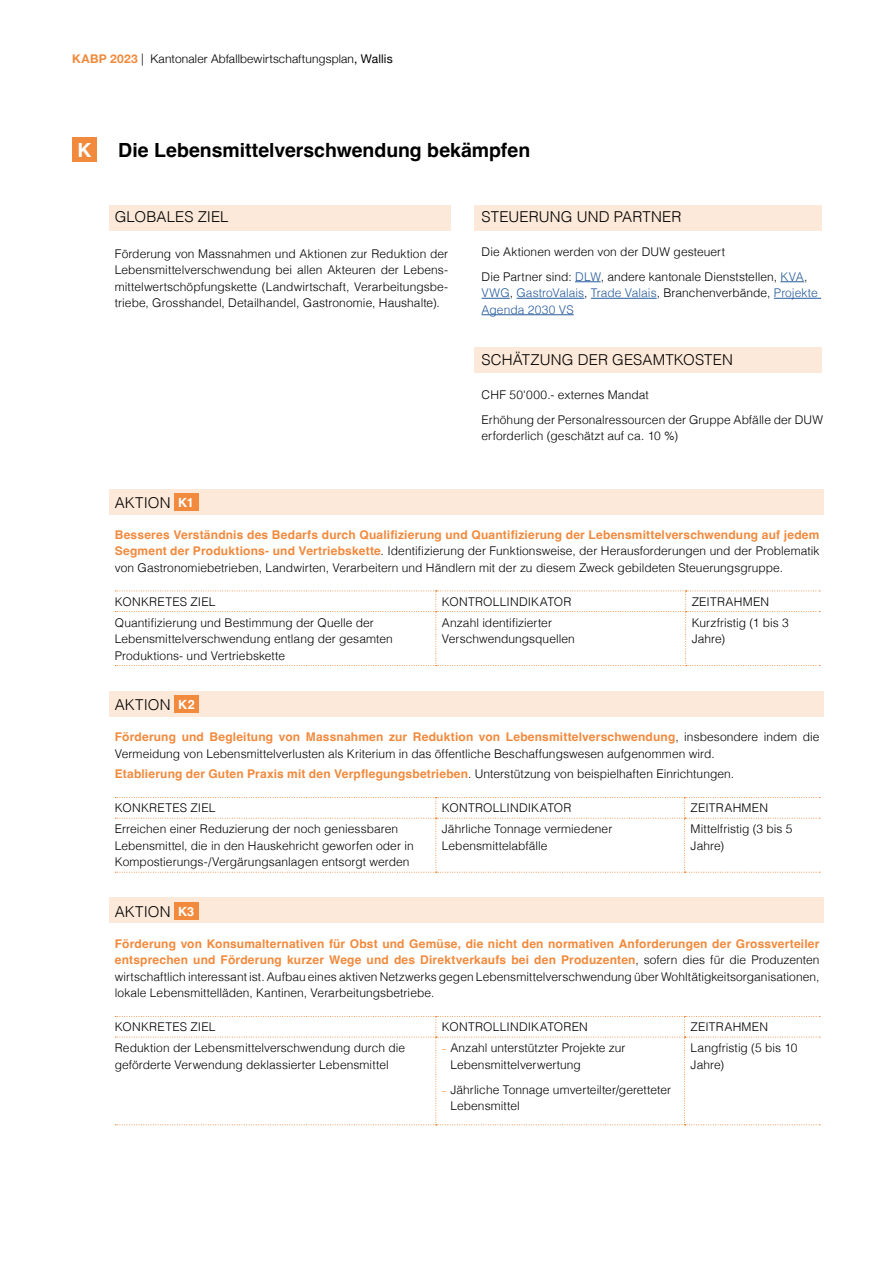
<style>
.page{position:relative;width:893px;height:1263px;background:#fff}
.page>*{position:absolute;margin:0;border:0;box-sizing:border-box;transform-origin:0 0}
.t1{font:700 19.5px "Helvetica";color:#000}
.t2{font:700 19.5px "Helvetica";color:#fff}
.t3{font:300 15px "Helvetica";letter-spacing:.01em;color:#000}
.t4{font:300 12px/16.5px "Helvetica";letter-spacing:.005em;color:#000}
.t5{font:700 12px "Helvetica";letter-spacing:.015em;color:#f18a3d}
.t6{font:300 12px "Helvetica";letter-spacing:.025em;color:#000}
.t7{font:300 12px/16.5px "Helvetica";letter-spacing:.005em;color:#275b9b}
.t8{font:300 12px "Helvetica Neue";letter-spacing:.015em;color:#000}
.s1{font-weight:700;color:#f18a3d}
.s2{font-weight:400}
.s3{color:#275b9b}
.s4{color:#000}
.s5{font-weight:700;font-size:12.75px;color:#fff}
.s6{font-weight:300;color:#000}
.s7{font-family:"Source Sans Pro";font-weight:400;font-size:10.5px;color:#f18a3d}
</style>
<div class="page">
<div style="left:72px;top:137px;width:25px;height:25px;background:#f18a3d"></div>
<div style="left:109px;top:205px;width:342px;height:25px;background:#fde9d9"></div>
<div style="left:109px;top:489px;width:714px;height:25px;background:#fde9d9"></div>
<div style="left:109px;top:691px;width:714px;height:25px;background:#fde9d9"></div>
<div style="left:109px;top:897px;width:714px;height:26px;background:#fde9d9"></div>
<div style="left:475px;top:205px;width:347px;height:25px;background:#fde9d9"></div>
<div style="left:475px;top:347px;width:347px;height:25px;background:#fde9d9"></div>
<div style="left:175px;top:493px;width:24px;height:17px;background:#f18a3d"></div>
<svg style="left:115px;top:590px;width:705px;height:76px"></svg>
<div style="left:175px;top:695px;width:24px;height:18px;background:#f18a3d"></div>
<svg style="left:115px;top:797px;width:705px;height:76px"></svg>
<div style="left:175px;top:902px;width:24px;height:17px;background:#f18a3d"></div>
<svg style="left:115px;top:1016px;width:705px;height:109px"></svg>
<svg style="left:575px;top:281px;width:26px;height:1px"></svg>
<svg style="left:780px;top:281px;width:24px;height:1px"></svg>
<svg style="left:482px;top:298px;width:28px;height:1px"></svg>
<hr style="left:516px;top:298px;width:68px;height:1px;background:#275b9b">
<hr style="left:591px;top:298px;width:66px;height:1px;background:#275b9b">
<hr style="left:774px;top:298px;width:47px;height:1px;background:#275b9b">
<hr style="left:482px;top:314px;width:92px;height:1px;background:#275b9b">
<p class="t8" style="left:72px;top:49px;width:322px"><span class="s1">KABP 2023</span> | Kantonaler Abfallbewirtschaftungsplan<span class="s2">, Wallis</span></p>
<h1 class="t2" style="left:77px;top:138px;width:16px">K</h1>
<h1 class="t1" style="left:118px;top:138px;width:413px">Die Lebensmittelverschwendung bekämpfen</h1>
<p class="t3" style="left:115px;top:204px;width:115px">GLOBALES ZIEL</p>
<p class="t4" style="left:115px;top:244px;width:335px;text-align:justify">Förderung von Massnahmen und Aktionen zur Reduktion der Lebensmittelverschwendung bei allen Akteuren der Lebens&shy;mittelwertschöpfungskette (Landwirtschaft, Verarbeitungsbe&shy;triebe, Grosshandel, Detailhandel, Gastronomie, Haushalte).</p>
<p class="t3" style="left:482px;top:204px;width:201px">STEUERUNG UND PARTNER</p>
<p class="t4" style="left:482px;top:238px;width:327px;line-height:25px">Die Aktionen werden von der DUW gesteuert<br>Die Partner sind: <span class="s3">DLW</span>, andere kantonale Dienststellen, <span class="s3">KVA</span>,</p>
<p class="t7" style="left:482px;top:284px;width:338px">VWG<span class="s4">,</span> GastroValais<span class="s4">,</span> Trade Valais<span class="s4">, Branchenverbände,</span> Projekte<br>Agenda 2030 VS</p>
<p class="t3" style="left:482px;top:347px;width:253px">SCHÄTZUNG DER GESAMTKOSTEN</p>
<p class="t4" style="left:482px;top:381px;width:343px;line-height:25px">CHF 50'000.- externes Mandat<br>Erhöhung der Personalressourcen der Gruppe Abfälle der DUW</p>
<p class="t4" style="left:482px;top:427px;width:198px">erforderlich (geschätzt auf ca. 10 %)</p>
<p class="t3" style="left:115px;top:489px;width:80px">AKTION <span class="s5">K1</span></p>
<p class="t4" style="left:115px;top:525px;width:706px;text-align:justify"><span class="s1">Besseres Verständnis des Bedarfs durch Qualifizierung und Quantifizierung der Lebensmittelverschwendung auf jedem Segment der Produktions- und Vertriebskette</span>. Identifizierung der Funktionsweise, der Herausforderungen und der Problematik von Gastronomiebetrieben, Landwirten, Verarbeitern und Händlern mit der zu diesem Zweck gebildeten Steuerungsgruppe.</p>
<p class="t6" style="left:115px;top:591px;width:102px">KONKRETES ZIEL</p>
<p class="t4" style="left:442px;top:592px;width:131px">KONTROLLINDIKATOR</p>
<p class="t6" style="left:692px;top:591px;width:79px">ZEITRAHMEN</p>
<p class="t4" style="left:115px;top:613px;width:280px">Quantifizierung und Bestimmung der Quelle der<br>Lebensmittelverschwendung entlang der gesamten<br>Produktions- und Vertriebskette</p>
<p class="t4" style="left:442px;top:613px;width:135px">Anzahl identifizierter<br>Verschwendungsquellen</p>
<p class="t4" style="left:692px;top:613px;width:99px">Kurzfristig (1 bis 3<br>Jahre)</p>
<p class="t3" style="left:115px;top:692px;width:81px">AKTION <span class="s5">K2</span></p>
<p class="t4" style="left:115px;top:728px;width:706px"><span class="s1">Förderung und Begleitung von Massnahmen zur Reduktion von Lebensmittelverschwendung</span>, insbesondere indem die<br>Vermeidung von Lebensmittelverlusten als Kriterium in das öffentliche Beschaffungswesen aufgenommen wird.</p>
<p class="t5" style="left:115px;top:767px;width:621px">Etablierung der Guten Praxis mit den Verpflegungsbetrieben<span class="s6">. Unterstützung von beispielhaften Einrichtungen.</span></p>
<p class="t6" style="left:115px;top:798px;width:102px">KONKRETES ZIEL</p>
<p class="t4" style="left:442px;top:799px;width:131px">KONTROLLINDIKATOR</p>
<p class="t6" style="left:691px;top:798px;width:79px">ZEITRAHMEN</p>
<p class="t4" style="left:115px;top:820px;width:300px">Erreichen einer Reduzierung der noch geniessbaren<br>Lebensmittel, die in den Hauskehricht geworfen oder in<br>Kompostierungs-/Vergärungsanlagen entsorgt werden</p>
<p class="t4" style="left:442px;top:820px;width:172px">Jährliche Tonnage vermiedener<br>Lebensmittelabfälle</p>
<p class="t4" style="left:691px;top:820px;width:103px">Mittelfristig (3 bis 5<br>Jahre)</p>
<p class="t3" style="left:115px;top:898px;width:81px">AKTION <span class="s5">K3</span></p>
<p class="t4" style="left:115px;top:934px;width:706px;text-align:justify"><span class="s1">Förderung von Konsumalternativen für Obst und Gemüse, die nicht den normativen Anforderungen der Grossverteiler entsprechen und Förderung kurzer Wege und des Direktverkaufs bei den Produzenten</span>, sofern dies für die Produzenten wirtschaftlich interessant ist. Aufbau eines aktiven Netzwerks gegen Lebensmittelverschwendung über Wohltätigkeitsorganisationen, lokale Lebensmittelläden, Kantinen, Verarbeitungsbetriebe.</p>
<p class="t6" style="left:115px;top:1016px;width:102px">KONKRETES ZIEL</p>
<p class="t4" style="left:442px;top:1018px;width:148px">KONTROLLINDIKATOREN</p>
<p class="t6" style="left:691px;top:1016px;width:79px">ZEITRAHMEN</p>
<p class="t4" style="left:115px;top:1039px;width:292px">Reduktion der Lebensmittelverschwendung durch die geförderte Verwendung deklassierter Lebensmittel</p>
<p class="t4" style="left:450px;top:1039px;width:177px;text-indent:-9px"><span class="s7">–</span> Anzahl unterstützter Projekte zur<br>Lebensmittelverwertung</p>
<p class="t4" style="left:450px;top:1080px;width:222px;text-indent:-9px"><span class="s7">–</span> Jährliche Tonnage umverteilter/geretteter<br>Lebensmittel</p>
<p class="t4" style="left:691px;top:1039px;width:108px">Langfristig (5 bis 10<br>Jahre)</p>
</div>
